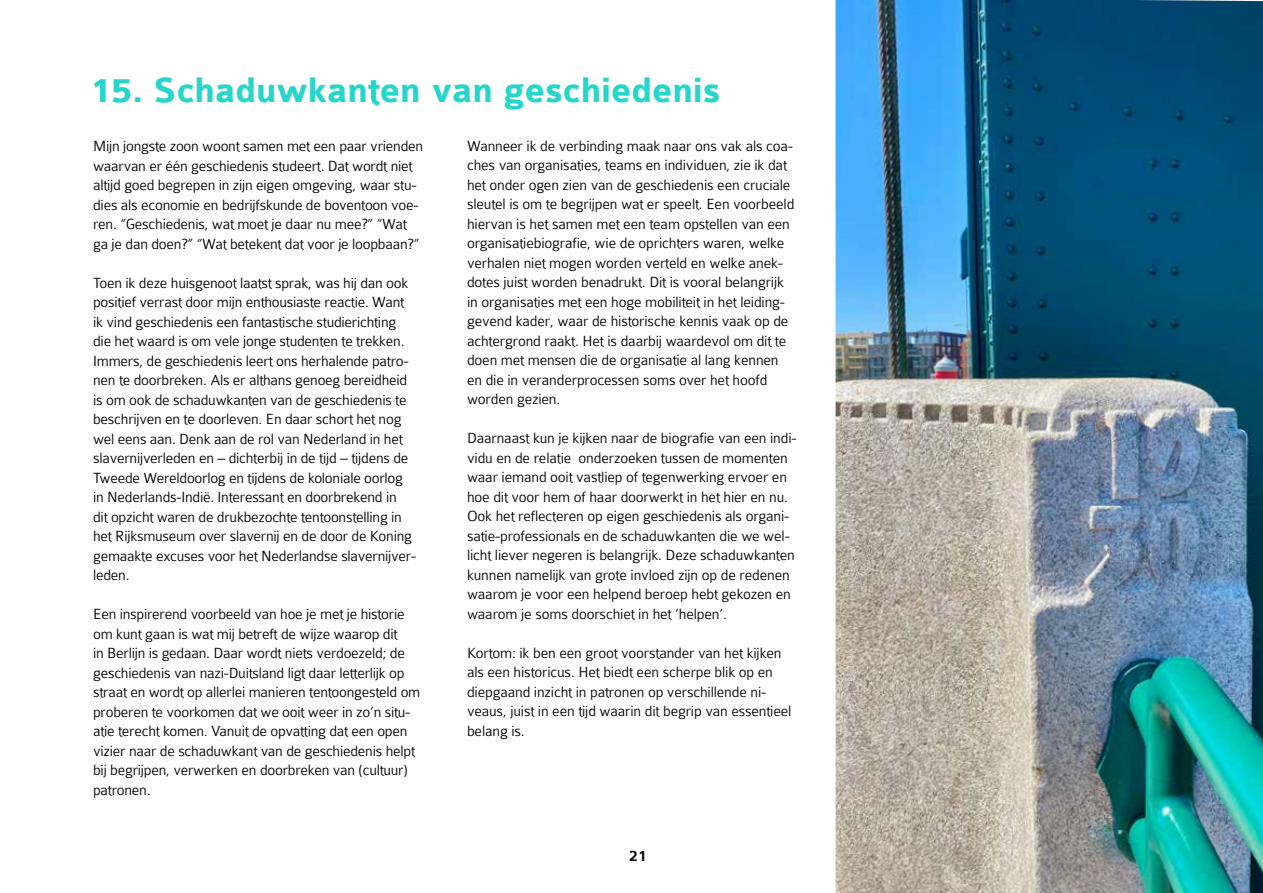
<style>
.page{position:relative;width:1263px;height:893px;background:#fff}
.page>*{position:absolute;margin:0;border:0;box-sizing:border-box;transform-origin:0 0}
.t1{font:700 37.5px "Colaborate";color:#26d6cb}
.t2{font:500 16.5px "Colaborate";color:#000}
.t3{font:300 15.75px/19.5px "Colaborate";letter-spacing:-.015em;color:#000}
</style>
<div class="page">
<img style="left:835px;top:0;width:428px;height:893px">
<h1 class="t1" style="left:90px;top:71px;width:632px">15. Schaduwkanten van geschiedenis</h1>
<p class="t3" style="left:93px;top:136px;width:332px">Mijn jongste zoon woont samen met een paar vrienden waarvan er één geschiedenis studeert. Dat wordt niet altijd goed begrepen in zijn eigen omgeving, waar stu&shy;dies als economie en bedrijfskunde de boventoon voe&shy;ren. “Geschiedenis, wat moet je daar nu mee?” “Wat ga je dan doen?” “Wat betekent dat voor je loopbaan?”</p>
<p class="t3" style="left:93px;top:273px;width:324px">Toen ik deze huisgenoot laatst sprak, was hij dan ook positief verrast door mijn enthousiaste reactie. Want ik vind geschiedenis een fantastische studierichting die het waard is om vele jonge studenten te trekken.<br>Immers, de geschiedenis leert ons herhalende patro&shy;nen te doorbreken. Als er althans genoeg bereidheid is om ook de schaduwkanten van de geschiedenis te beschrijven en te doorleven. En daar schort het nog wel eens aan. Denk aan de rol van Nederland in het slavernijverleden en – dichterbij in de tijd – tijdens de Tweede Wereldoorlog en tijdens de koloniale oorlog in Nederlands-Indië. Interessant en doorbrekend in<br>dit opzicht waren de drukbezochte tentoonstelling in het Rijksmuseum over slavernij en de door de Koning gemaakte excuses voor het Nederlandse slavernijver&shy;leden.</p>
<p class="t3" style="left:93px;top:604px;width:329px">Een inspirerend voorbeeld van hoe je met je historie om kunt gaan is wat mij betreft de wijze waarop dit<br>in Berlijn is gedaan. Daar wordt niets verdoezeld; de geschiedenis van nazi-Duitsland ligt daar letterlijk op straat en wordt op allerlei manieren tentoongesteld om proberen te voorkomen dat we ooit weer in zo’n situ&shy;atie terecht komen. Vanuit de opvatting dat een open vizier naar de schaduwkant van de geschiedenis helpt bij begrijpen, verwerken en doorbreken van (cultuur) patronen.</p>
<p class="t3" style="left:467px;top:136px;width:329px">Wanneer ik de verbinding maak naar ons vak als coa&shy;ches van organisaties, teams en individuen, zie ik dat het onder ogen zien van de geschiedenis een cruciale sleutel is om te begrijpen wat er speelt. Een voorbeeld hiervan is het samen met een team opstellen van een organisatiebiografie, wie de oprichters waren, welke verhalen niet mogen worden verteld en welke anek&shy;dotes juist worden benadrukt. Dit is vooral belangrijk in organisaties met een hoge mobiliteit in het leiding&shy;gevend kader, waar de historische kennis vaak op de achtergrond raakt. Het is daarbij waardevol om dit te doen met mensen die de organisatie al lang kennen en die in veranderprocessen soms over het hoofd worden gezien.</p>
<p class="t3" style="left:467px;top:429px;width:331px">Daarnaast kun je kijken naar de biografie van een indi&shy;vidu en de relatie onderzoeken tussen de momenten waar iemand ooit vastliep of tegenwerking ervoer en hoe dit voor hem of haar doorwerkt in het hier en nu.<br>Ook het reflecteren op eigen geschiedenis als organi&shy;satie-professionals en de schaduwkanten die we wel&shy;licht liever negeren is belangrijk. Deze schaduwkanten kunnen namelijk van grote invloed zijn op de redenen waarom je voor een helpend beroep hebt gekozen en waarom je soms doorschiet in het ‘helpen’.</p>
<p class="t3" style="left:467px;top:643px;width:326px">Kortom: ik ben een groot voorstander van het kijken als een historicus. Het biedt een scherpe blik op en diepgaand inzicht in patronen op verschillende ni&shy;veaus, juist in een tijd waarin dit begrip van essentieel belang is.</p>
<p class="t2" style="left:629px;top:847px;width:19px">21</p>
</div>
